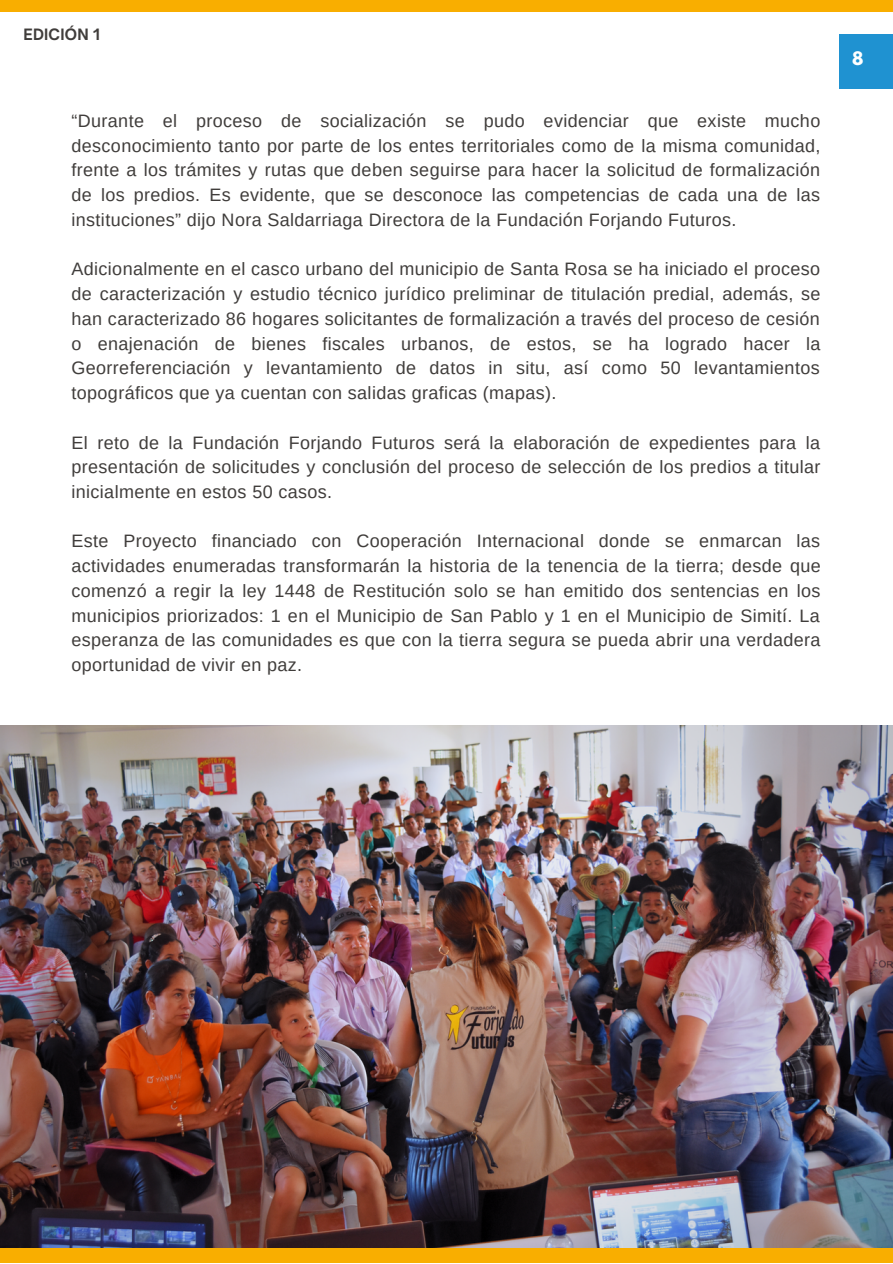
<style>
.page{position:relative;width:893px;height:1264px;background:#fff}
.page>*{position:absolute;margin:0;border:0;box-sizing:border-box;transform-origin:0 0}
.t1{font:18px/24.8px "Arimo";letter-spacing:.02em;color:#403d3b;text-align:justify}
.t2{font:700 16.5px "League Spartan";color:#fff}
.t3{font:700 15px "Open Sauce One";letter-spacing:.015em;color:#403d3b}
</style>
<div class="page">
<div style="left:0;top:0;width:892px;height:12px;background:#f9ae00"></div>
<img style="left:0;top:725px;width:892px;height:523px">
<div style="left:0;top:1248px;width:892px;height:14px;background:#f9ae00"></div>
<div style="left:838px;top:34px;width:54px;height:54px;background:#1f92d1"></div>
<p class="t3" style="left:23px;top:25px;width:78px">EDICIÓN 1</p>
<p class="t1" style="left:72px;top:108px;width:750px">“Durante el proceso de socialización se pudo evidenciar que existe mucho desconocimiento tanto por parte de los entes territoriales como de la misma comunidad, frente a los trámites y rutas que deben seguirse para hacer la solicitud de formalización de los predios. Es evidente, que se desconoce las competencias de cada una de las instituciones” dijo Nora Saldarriaga Directora de la Fundación Forjando Futuros.</p>
<p class="t1" style="left:72px;top:257px;width:750px">Adicionalmente en el casco urbano del municipio de Santa Rosa se ha iniciado el proceso de caracterización y estudio técnico jurídico preliminar de titulación predial, además, se han caracterizado 86 hogares solicitantes de formalización a través del proceso de cesión o enajenación de bienes fiscales urbanos, de estos, se ha logrado hacer la Georreferenciación y levantamiento de datos in situ, así como 50 levantamientos topográficos que ya cuentan con salidas graficas (mapas).</p>
<p class="t1" style="left:72px;top:430px;width:750px">El reto de la Fundación Forjando Futuros será la elaboración de expedientes para la presentación de solicitudes y conclusión del proceso de selección de los predios a titular inicialmente en estos 50 casos.</p>
<p class="t1" style="left:72px;top:529px;width:750px">Este Proyecto financiado con Cooperación Internacional donde se enmarcan las actividades enumeradas transformarán la historia de la tenencia de la tierra; desde que comenzó a regir la ley 1448 de Restitución solo se han emitido dos sentencias en los municipios priorizados: 1 en el Municipio de San Pablo y 1 en el Municipio de Simití. La esperanza de las comunidades es que con la tierra segura se pueda abrir una verdadera oportunidad de vivir en paz.</p>
<p class="t2" style="left:852px;top:51px;width:13px">8</p>
</div>
